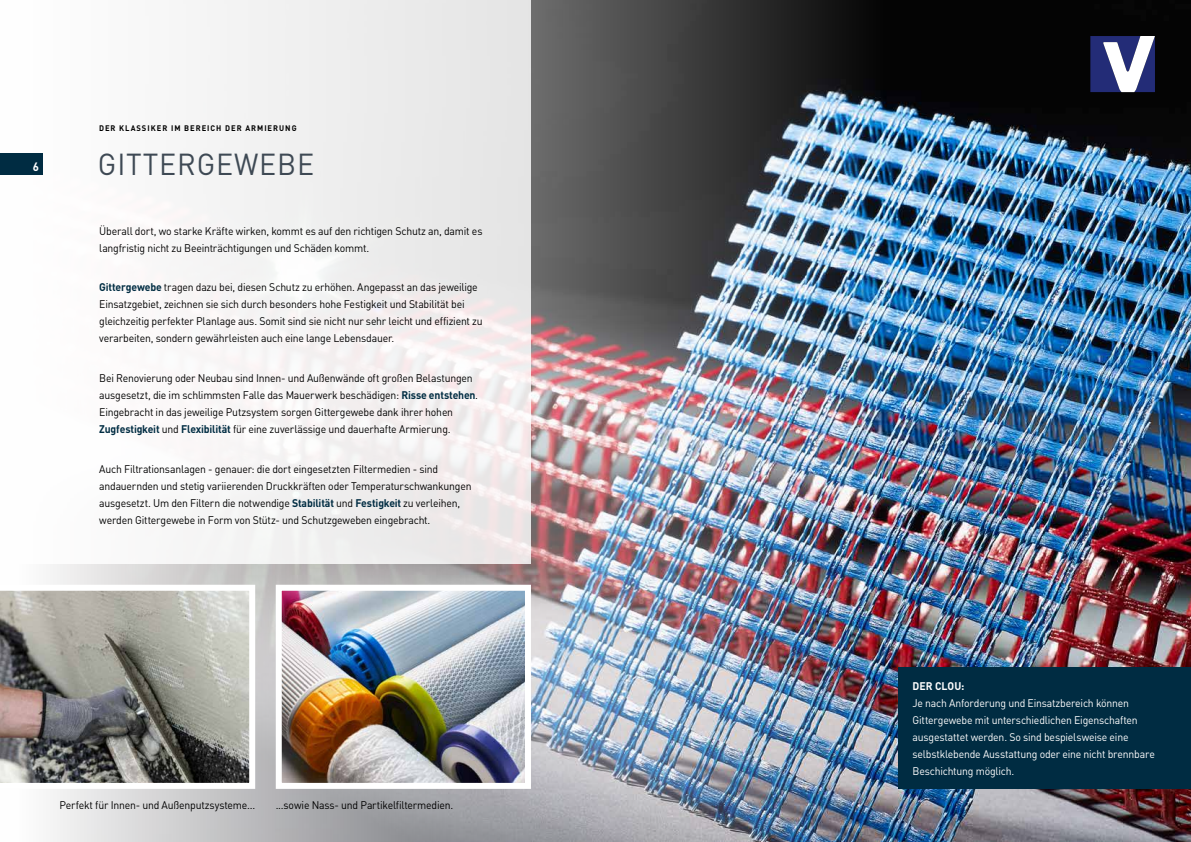
<style>
.page{position:relative;width:1191px;height:842px;background:#fff}
.page>*{position:absolute;margin:0;border:0;box-sizing:border-box;transform-origin:0 0}
.t1{font:30px "DIN Pro";letter-spacing:.03em;color:#3e4954;scale:.95 1}
.t2{font:700 12px "DIN Pro";color:#fff;scale:.95 1}
.t3{font:11px/17px "DIN Pro";letter-spacing:-.02em;color:#000;scale:.95 1}
.t4{font:11px/17px "DIN Pro";letter-spacing:-.02em;color:#fff;scale:.95 1}
.t5{font:700 11px "DIN Pro";letter-spacing:.005em;color:#fff;scale:.95 1}
.t6{font:700 8px "DIN Pro";letter-spacing:.13em;color:#000;scale:.95 1}
.s1{font-weight:700;color:#002c42}
</style>
<div class="page">
<img style="left:50px;top:0;width:1141px;height:842px">
<div style="left:0;top:0;width:531px;height:564px;background:linear-gradient(to right,#fff,#eae7e7)"></div>
<svg style="left:0;top:585px;width:255px;height:204px;background:#969590"></svg>
<img style="left:283px;top:592px;width:241px;height:190px">
<div style="left:276px;top:585px;width:255px;height:204px;border:6px solid #fff"></div>
<div style="left:898px;top:667px;width:293px;height:122px;background:#002c42"></div>
<svg style="left:1090px;top:36px;width:65px;height:56px"></svg>
<div style="left:0;top:153px;width:43px;height:22px;background:#002c42"></div>
<p class="t2" style="left:33px;top:156px;width:8px">6</p>
<p class="t6" style="left:99px;top:121px;width:209px">DER KLASSIKER IM BEREICH DER ARMIERUNG</p>
<h1 class="t1" style="left:98px;top:140px;width:229px">GITTERGEWEBE</h1>
<p class="t3" style="left:99px;top:221px;width:405px">Überall dort, wo starke Kräfte wirken, kommt es auf den richtigen Schutz an, damit es langfristig nicht zu Beeinträchtigungen und Schäden kommt.</p>
<p class="t3" style="left:99px;top:278px;width:405px"><span class="s1">Gittergewebe</span> tragen dazu bei, diesen Schutz zu erhöhen. Angepasst an das jeweilige Einsatzgebiet, zeichnen sie sich durch besonders hohe Festigkeit und Stabilität bei gleichzeitig perfekter Planlage aus. Somit sind sie nicht nur sehr leicht und effizient zu verarbeiten, sondern gewährleisten auch eine lange Lebensdauer.</p>
<p class="t3" style="left:99px;top:368px;width:400px">Bei Renovierung oder Neubau sind Innen- und Außenwände oft großen Belastungen ausgesetzt, die im schlimmsten Falle das Mauerwerk beschädigen: <span class="s1">Risse entstehen</span>.<br>Eingebracht in das jeweilige Putzsystem sorgen Gittergewebe dank ihrer hohen <span class="s1">Zugfestigkeit</span> und <span class="s1">Flexibilität</span> für eine zuverlässige und dauerhafte Armierung.</p>
<p class="t3" style="left:99px;top:459px;width:393px">Auch Filtrationsanlagen - genauer: die dort eingesetzten Filtermedien - sind andauernden und stetig variierenden Druckkräften oder Temperaturschwankungen ausgesetzt. Um den Filtern die notwendige <span class="s1">Stabilität</span> und <span class="s1">Festigkeit</span> zu verleihen, werden Gittergewebe in Form von Stütz- und Schutzgeweben eingebracht.</p>
<p class="t3" style="left:59px;top:795px;width:208px">Perfekt für Innen- und Außenputzsysteme...</p>
<p class="t3" style="left:276px;top:795px;width:188px">...sowie Nass- und Partikelfiltermedien.</p>
<p class="t5" style="left:912px;top:676px;width:56px">DER CLOU:</p>
<p class="t4" style="left:912px;top:693px;width:256px">Je nach Anforderung und Einsatzbereich können Gittergewebe mit unterschiedlichen Eigenschaften ausgestattet werden. So sind bespielsweise eine selbstklebende Ausstattung oder eine nicht brennbare Beschichtung möglich.</p>
</div>
